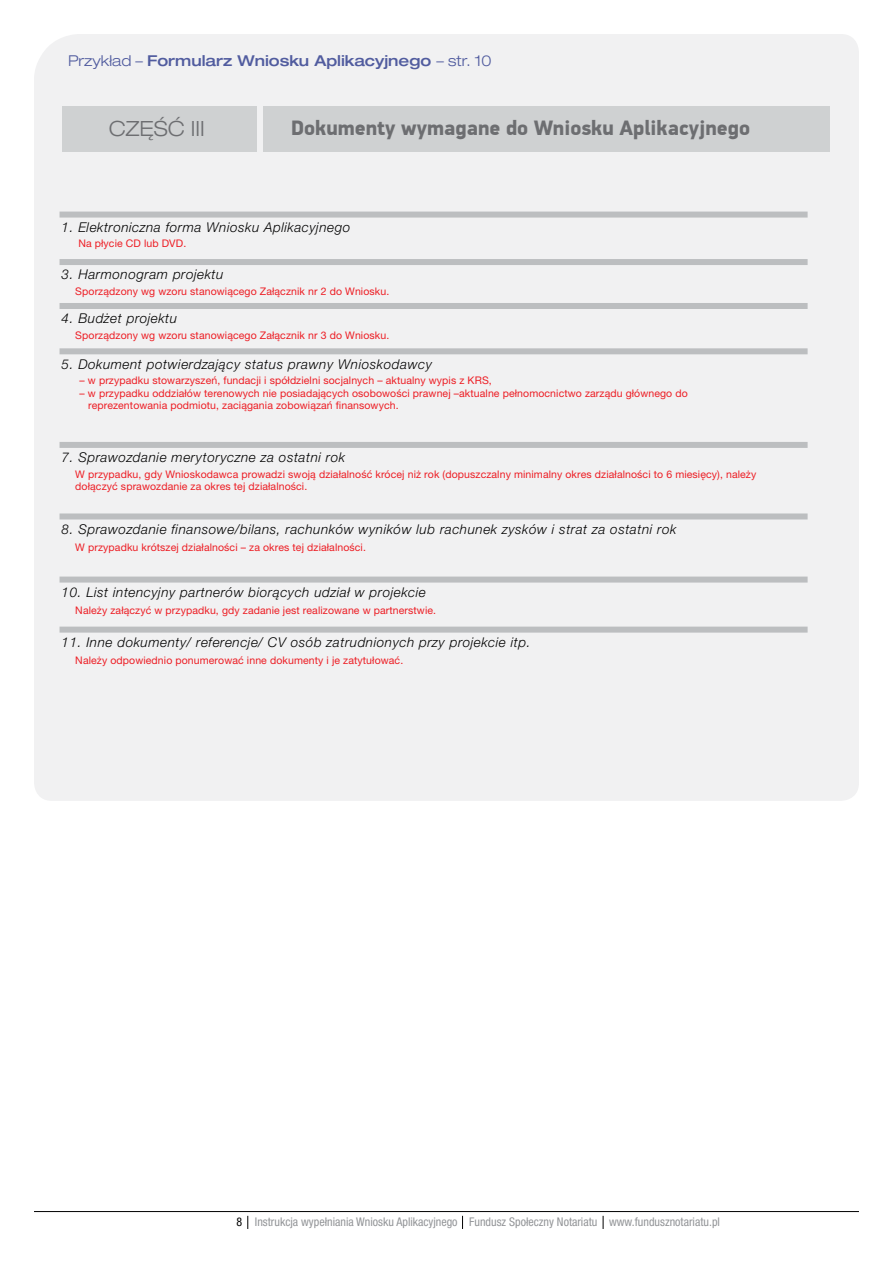
<style>
.page{position:relative;width:893px;height:1263px;background:#fff}
.page>*{position:absolute;margin:0;border:0;box-sizing:border-box;transform-origin:0 0}
.t1{font:900 21px "PF Din Display Pro";color:#6d6e71}
.t2{font:300 expanded 21px "Helvetica Neue LT Pro";color:#6d6e71}
.t3{font:500 expanded 15px "Helvetica Neue LT Pro";color:#515c9f}
.t4{font:italic 300 13.5px "Helvetica Neue LT Pro";letter-spacing:.04em;color:#000}
.t5{font:condensed 12px "Helvetica Neue LT Pro";color:#939598}
.t6{font:10.5px/12.6px "Helvetica Neue LT Pro";letter-spacing:.01em;color:#ed1d24}
.s1{font-weight:300}
.s2{color:#000}
</style>
<div class="page">
<svg style="left:247px;top:1216px;width:1px;height:13px"></svg>
<svg style="left:462px;top:1216px;width:1px;height:13px"></svg>
<svg style="left:603px;top:1216px;width:1px;height:13px"></svg>
<hr style="left:34px;top:1211px;width:825px;height:1px;background:#000">
<div style="left:34px;top:34px;width:825px;height:767px;background:#f1f1f2"></div>
<div style="left:62px;top:106px;width:195px;height:46px;background:#cfd1d2"></div>
<div style="left:263px;top:106px;width:567px;height:46px;background:#cfd1d2"></div>
<div style="left:60px;top:212px;width:748px;height:6px;background:#bcbec0"></div>
<div style="left:60px;top:259px;width:748px;height:6px;background:#bcbec0"></div>
<div style="left:60px;top:303px;width:748px;height:6px;background:#bcbec0"></div>
<div style="left:60px;top:348px;width:748px;height:6px;background:#bcbec0"></div>
<div style="left:60px;top:442px;width:748px;height:6px;background:#bcbec0"></div>
<div style="left:60px;top:513px;width:748px;height:6px;background:#bcbec0"></div>
<div style="left:60px;top:576px;width:748px;height:6px;background:#bcbec0"></div>
<div style="left:60px;top:627px;width:748px;height:6px;background:#bcbec0"></div>
<h2 class="t3" style="left:68px;top:51px;width:425px"><span class="s1">Przykład –</span> Formularz Wniosku Aplikacyjnego <span class="s1">– str. 10</span></h2>
<h1 class="t2" style="left:109px;top:116px;width:98px">CZĘŚĆ III</h1>
<h1 class="t1" style="left:291px;top:115px;width:460px">Dokumenty wymagane do Wniosku Aplikacyjnego</h1>
<p class="t4" style="left:62px;top:219px;width:290px">1. Elektroniczna forma Wniosku Aplikacyjnego</p>
<p class="t4" style="left:62px;top:267px;width:163px">3. Harmonogram projektu</p>
<p class="t4" style="left:62px;top:311px;width:117px">4. Budżet projektu</p>
<p class="t4" style="left:62px;top:356px;width:372px">5. Dokument potwierdzający status prawny Wnioskodawcy</p>
<p class="t6" style="left:78px;top:237px;width:109px">Na płycie CD lub DVD.</p>
<p class="t6" style="left:75px;top:285px;width:315px">Sporządzony wg wzoru stanowiącego Załącznik nr 2 do Wniosku.</p>
<p class="t6" style="left:75px;top:329px;width:315px">Sporządzony wg wzoru stanowiącego Załącznik nr 3 do Wniosku.</p>
<p class="t6" style="left:80px;top:374px;width:414px">– w przypadku stowarzyszeń, fundacji i spółdzielni socjalnych – aktualny wypis z KRS,</p>
<p class="t6" style="left:88px;top:387px;width:601px;text-indent:-9px">– w przypadku oddziałów terenowych nie posiadających osobowości prawnej –aktualne pełnomocnictwo zarządu głównego do reprezentowania podmiotu, zaciągania zobowiązań finansowych.</p>
<p class="t4" style="left:62px;top:449px;width:285px">7. Sprawozdanie merytoryczne za ostatni rok</p>
<p class="t6" style="left:75px;top:468px;width:682px">W przypadku, gdy Wnioskodawca prowadzi swoją działalność krócej niż rok (dopuszczalny minimalny okres działalności to 6 miesięcy), należy dołączyć sprawozdanie za okres tej działalności.</p>
<p class="t4" style="left:62px;top:521px;width:616px">8. Sprawozdanie finansowe/bilans, rachunków wyników lub rachunek zysków i strat za ostatni rok</p>
<p class="t6" style="left:75px;top:541px;width:292px">W przypadku krótszej działalności – za okres tej działalności.</p>
<p class="t4" style="left:62px;top:584px;width:366px">10. List intencyjny partnerów biorących udział w projekcie</p>
<p class="t4" style="left:62px;top:634px;width:470px">11. Inne dokumenty/ referencje/ CV osób zatrudnionych przy projekcie itp.</p>
<p class="t6" style="left:75px;top:604px;width:362px">Należy załączyć w przypadku, gdy zadanie jest realizowane w partnerstwie.</p>
<p class="t6" style="left:75px;top:654px;width:329px">Należy odpowiednio ponumerować inne dokumenty i je zatytułować.</p>
<p class="t5" style="left:237px;top:1215px;width:485px"><span class="s2">8</span> Instrukcja wypełniania Wniosku Aplikacyjnego Fundusz Społeczny Notariatu www.fundusznotariatu.pl</p>
</div>
